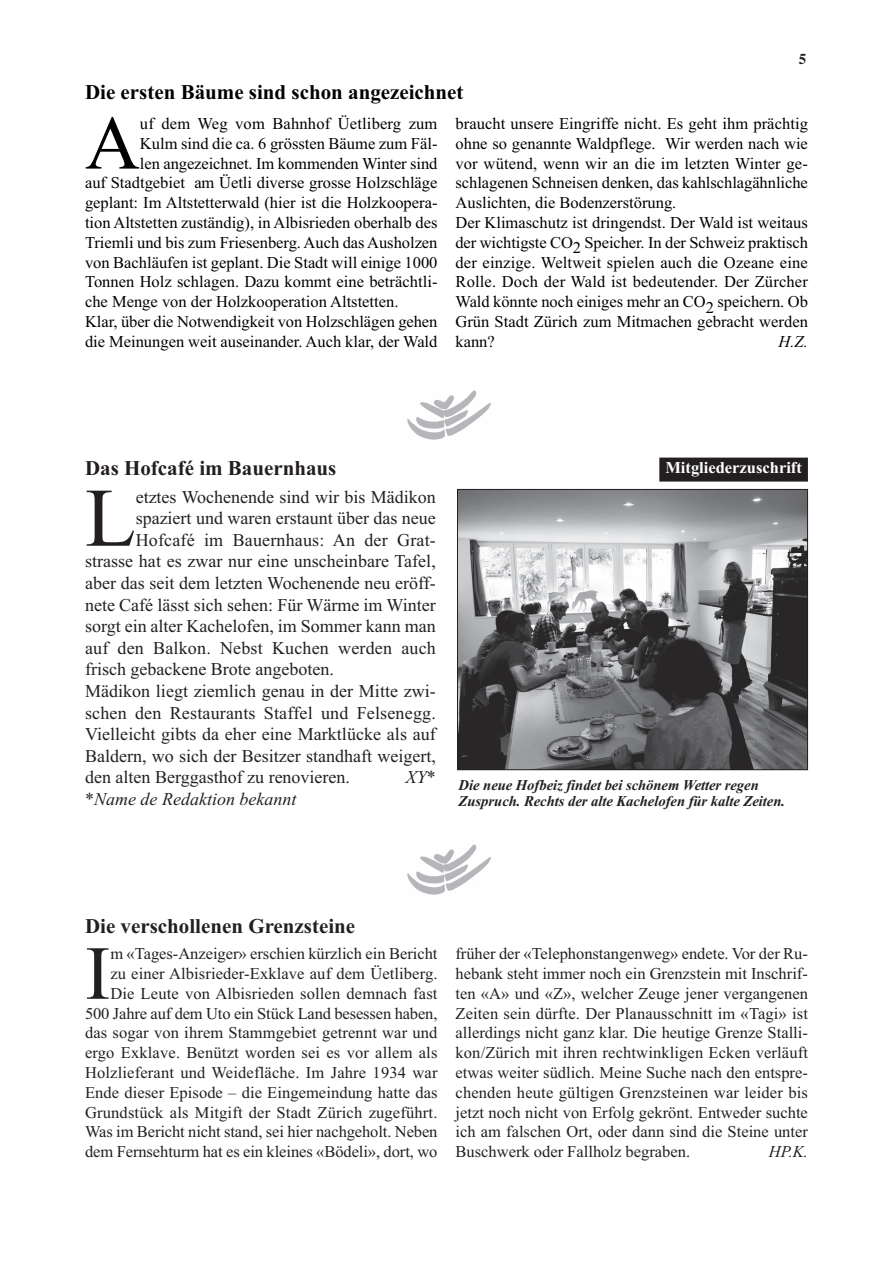
<style>
.page{position:relative;width:893px;height:1263px;background:#fff}
.page>*{position:absolute;margin:0;border:0;box-sizing:border-box;transform-origin:0 0}
.t1{font:83.25px "Times New Roman";color:#231f20}
.t2{font:76.2px "Times New Roman";color:#020102}
.t3{font:76.2px "Times New Roman";color:#231f20}
.t4{font:700 21px "Times New Roman";color:#231f20}
.t5{font:700 21px "Times New Roman";color:#020102}
.t6{font:18px "Times New Roman";color:#231f20}
.t7{font:italic 18px "Times New Roman";color:#231f20}
.t8{font:16.5px/19.8px "Times New Roman";color:#020102}
.t9{font:16.5px/19.8px "Times New Roman";letter-spacing:.005em;color:#231f20;text-align:right}
.t10{font:700 16.5px "Times New Roman";color:#fff}
.t11{font:italic 16.5px "Times New Roman";color:#231f20}
.t12{font:italic 16.5px "Times New Roman";color:#020102}
.t13{font:italic 700 15px/16.5px "Times New Roman";letter-spacing:-.005em;color:#231f20}
.t14{font:700 15px "Times";color:#231f20}
</style>
<div class="page">
<img style="left:407px;top:390px;width:84px;height:50px">
<img style="left:407px;top:844px;width:84px;height:51px">
<div style="left:659px;top:458px;width:149px;height:24px;background:#231f20"></div>
<img style="left:459px;top:491px;width:347px;height:277px">
<div style="left:457px;top:489px;width:351px;height:281px;border:1px solid #231f20"></div>
<p class="t5" style="left:85px;top:80px;width:380px">Die ersten Bäume sind schon angezeichnet</p>
<p class="t14" style="left:799px;top:50px;width:9px">5</p>
<h2 class="t2" style="left:85px;top:98px;width:57px">A</h2>
<p class="t8" style="left:140px;top:113px;width:299px">uf dem Weg vom Bahnhof Üetliberg zum</p>
<p class="t8" style="left:140px;top:133px;width:299px">Kulm sind die ca. 6 grössten Bäume zum Fäl-</p>
<p class="t8" style="left:140px;top:153px;width:299px">len angezeichnet. Im kommenden Winter sind</p>
<p class="t8" style="left:85px;top:173px;width:354px">auf Stadtgebiet am Üetli diverse grosse Holzschläge</p>
<p class="t8" style="left:85px;top:193px;width:354px">geplant: Im Altstetterwald (hier ist die Holzkoopera-</p>
<p class="t8" style="left:85px;top:212px;width:354px">tion Altstetten zuständig), in Albisrieden oberhalb des</p>
<p class="t8" style="left:85px;top:232px;width:354px">Triemli und bis zum Friesenberg. Auch das Ausholzen</p>
<p class="t8" style="left:85px;top:252px;width:354px">von Bachläufen ist geplant. Die Stadt will einige 1000</p>
<p class="t8" style="left:85px;top:272px;width:354px">Tonnen Holz schlagen. Dazu kommt eine beträchtli-</p>
<p class="t8" style="left:85px;top:292px;width:315px">che Menge von der Holzkooperation Altstetten.</p>
<p class="t8" style="left:85px;top:311px;width:354px">Klar, über die Notwendigkeit von Holzschlägen gehen</p>
<p class="t8" style="left:85px;top:331px;width:354px">die Meinungen weit auseinander. Auch klar, der Wald</p>
<p class="t8" style="left:455px;top:113px;width:354px">braucht unsere Eingriffe nicht. Es geht ihm prächtig ohne so genannte Waldpflege. Wir werden nach wie vor wütend, wenn wir an die im letzten Winter ge&shy;schlagenen Schneisen denken, das kahlschlagähnliche Auslichten, die Bodenzerstörung.<br>Der Klimaschutz ist dringendst. Der Wald ist weitaus der wichtigste CO2 Speicher. In der Schweiz praktisch der einzige. Weltweit spielen auch die Ozeane eine Rolle. Doch der Wald ist bedeutender. Der Zürcher Wald könnte noch einiges mehr an CO2 speichern. Ob Grün Stadt Zürich zum Mitmachen gebracht werden kann?</p>
<p class="t12" style="left:779px;top:331px;width:31px">H.Z.</p>
<p class="t4" style="left:85px;top:455px;width:253px">Das Hofcafé im Bauernhaus</p>
<h1 class="t1" style="left:85px;top:468px;width:52px">L</h1>
<p class="t6" style="left:136px;top:486px;width:302px">etztes Wochenende sind wir bis Mädikon</p>
<p class="t6" style="left:136px;top:507px;width:302px">spaziert und waren erstaunt über das neue</p>
<p class="t6" style="left:136px;top:529px;width:302px">Hofcafé im Bauernhaus: An der Grat-</p>
<p class="t6" style="left:85px;top:551px;width:352px">strasse hat es zwar nur eine unscheinbare Tafel,</p>
<p class="t6" style="left:85px;top:572px;width:352px">aber das seit dem letzten Wochenende neu eröff-</p>
<p class="t6" style="left:85px;top:594px;width:352px">nete Café lässt sich sehen: Für Wärme im Winter</p>
<p class="t6" style="left:85px;top:615px;width:352px">sorgt ein alter Kachelofen, im Sommer kann man</p>
<p class="t6" style="left:85px;top:637px;width:352px">auf den Balkon. Nebst Kuchen werden auch</p>
<p class="t6" style="left:85px;top:659px;width:250px">frisch gebackene Brote angeboten.</p>
<p class="t6" style="left:85px;top:680px;width:352px">Mädikon liegt ziemlich genau in der Mitte zwi-</p>
<p class="t6" style="left:85px;top:702px;width:352px">schen den Restaurants Staffel und Felsenegg.</p>
<p class="t6" style="left:85px;top:723px;width:352px">Vielleicht gibts da eher eine Marktlücke als auf</p>
<p class="t6" style="left:85px;top:745px;width:352px">Baldern, wo sich der Besitzer standhaft weigert,</p>
<p class="t6" style="left:85px;top:767px;width:267px">den alten Berggasthof zu renovieren.</p>
<p class="t7" style="left:406px;top:767px;width:32px">XY*</p>
<p class="t7" style="left:85px;top:788px;width:213px">*Name de Redaktion bekannt</p>
<p class="t10" style="left:665px;top:458px;width:138px">Mitgliederzuschrift</p>
<p class="t13" style="left:459px;top:776px;width:328px">Die neue Hofbeiz findet bei schönem Wetter regen<br>Zuspruch. Rechts der alte Kachelofen für kalte Zeiten.</p>
<p class="t4" style="left:85px;top:914px;width:272px">Die verschollenen Grenzsteine</p>
<p class="t9" style="left:85px;top:943px;width:354px">m «Tages-Anzeiger» erschien kürzlich ein Bericht<br>zu einer Albisrieder-Exklave auf dem Üetliberg.<br>Die Leute von Albisrieden sollen demnach fast 500 Jahre auf dem Uto ein Stück Land besessen haben, das sogar von ihrem Stammgebiet getrennt war und ergo Exklave. Benützt worden sei es vor allem als Holzlieferant und Weidefläche. Im Jahre 1934 war Ende dieser Episode – die Eingemeindung hatte das Grundstück als Mitgift der Stadt Zürich zugeführt.<br>Was im Bericht nicht stand, sei hier nachgeholt. Neben dem Fernsehturm hat es ein kleines «Bödeli», dort, wo</p>
<p class="t9" style="left:455px;top:943px;width:354px;text-align:justify">früher der «Telephonstangenweg» endete. Vor der Ru&shy;hebank steht immer noch ein Grenzstein mit Inschrif&shy;ten «A» und «Z», welcher Zeuge jener vergangenen Zeiten sein dürfte. Der Planausschnitt im «Tagi» ist allerdings nicht ganz klar. Die heutige Grenze Stalli&shy;kon/Zürich mit ihren rechtwinkligen Ecken verläuft etwas weiter südlich. Meine Suche nach den entspre&shy;chenden heute gültigen Grenzsteinen war leider bis jetzt noch nicht von Erfolg gekrönt. Entweder suchte ich am falschen Ort, oder dann sind die Steine unter Buschwerk oder Fallholz begraben.</p>
<h2 class="t3" style="left:85px;top:928px;width:27px">I</h2>
<p class="t11" style="left:769px;top:1142px;width:41px">HP.K.</p>
</div>
